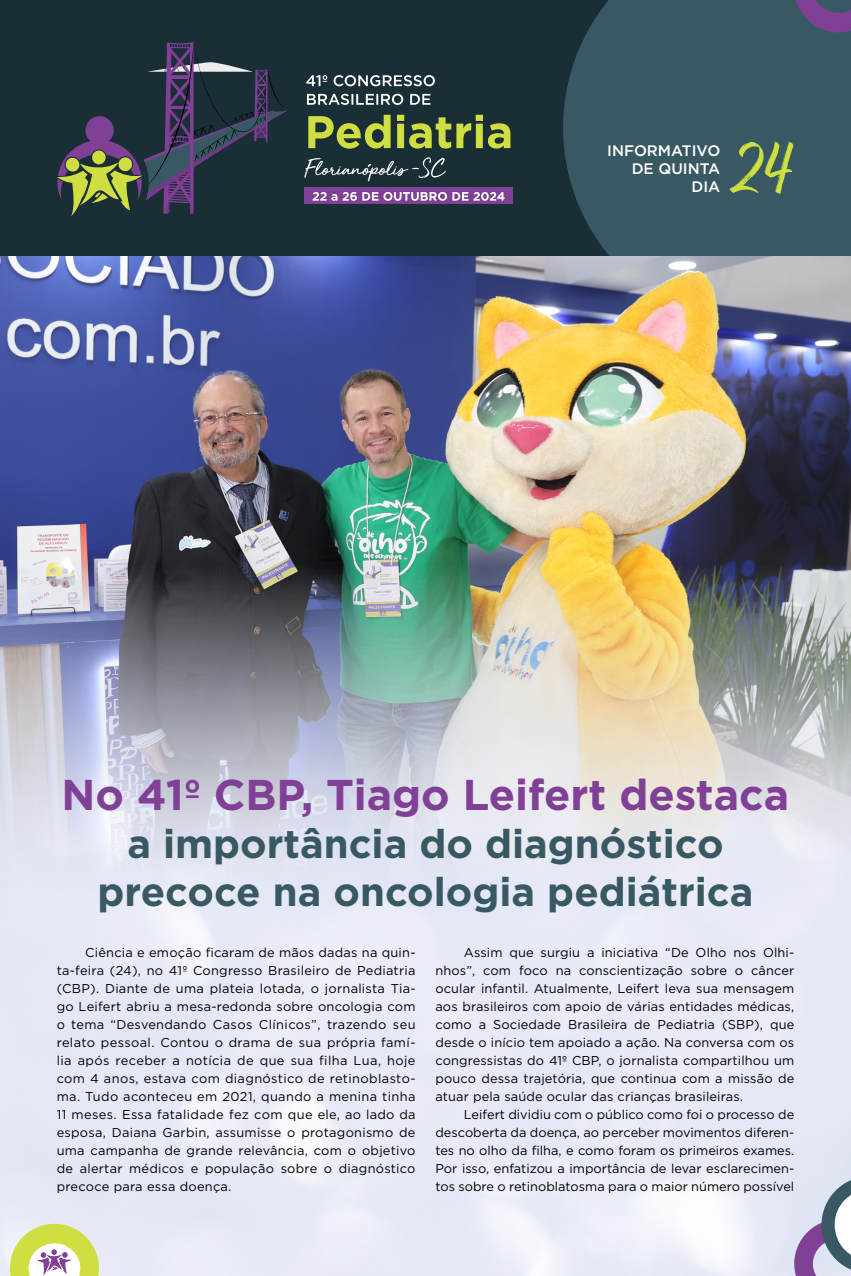
<style>
.page{position:relative;width:851px;height:1276px;background:#fff}
.page>*{position:absolute;margin:0;border:0;box-sizing:border-box;transform-origin:0 0}
.t1{font:73px "Amithen";color:#cfde40}
.t2{font:700 43px "Gotham";color:#804096}
.t3{font:700 40px/48px "Gotham";color:#385963;text-align:center}
.t4{font:500 15.2px/18.3px "Gotham";color:#fff;text-align:right}
.t5{font:12.8px/18px "Gotham";letter-spacing:.01em;color:#000;text-align:justify}
</style>
<div class="page">
<img style="left:0;top:255px;width:850px;height:644px">
<div style="left:0;top:0;width:850px;height:255px;background:#1a2e36"></div>
<div style="left:563px;top:0;width:287px;height:255px;background:#385963"></div>
<div style="left:304px;top:188px;width:209px;height:16px;background:#804096"></div>
<svg style="left:304px;top:157px;width:141px;height:24px"></svg>
<svg style="left:57px;top:42px;width:228px;height:174px"></svg>
<svg style="left:307px;top:94px;width:123px;height:11px"></svg>
<svg style="left:306px;top:75px;width:129px;height:11px"></svg>
<svg style="left:308px;top:115px;width:202px;height:34px"></svg>
<svg style="left:312px;top:192px;width:192px;height:9px"></svg>
<svg style="left:794px;top:1176px;width:56px;height:100px;background:#afadc6"></svg>
<svg style="left:794px;top:0;width:56px;height:32px;background:#614a80"></svg>
<svg style="left:10px;top:1223px;width:89px;height:53px"></svg>
<p class="t4" style="left:607px;top:141px;width:115px">INFORMATIVO<br>DE QUINTA<br>DIA</p>
<h1 class="t1" style="left:734px;top:124px;width:60px">24</h1>
<h2 class="t2" style="left:62px;top:766px;width:729px">No 41º CBP, Tiago Leifert destaca</h2>
<h3 class="t3" style="left:97px;top:819px;width:657px">a importância do diagnóstico precoce na oncologia pediátrica</h3>
<p class="t5" style="left:57px;top:943px;width:360px;text-indent:28px">Ciência e emoção ficaram de mãos dadas na quin&shy;ta-feira (24), no 41º Congresso Brasileiro de Pediatria (CBP). Diante de uma plateia lotada, o jornalista Tia&shy;go Leifert abriu a mesa-redonda sobre oncologia com o tema “Desvendando Casos Clínicos”, trazendo seu relato pessoal. Contou o drama de sua própria famí&shy;lia após receber a notícia de que sua filha Lua, hoje com 4 anos, estava com diagnóstico de retinoblasto&shy;ma. Tudo aconteceu em 2021, quando a menina tinha 11 meses. Essa fatalidade fez com que ele, ao lado da esposa, Daiana Garbin, assumisse o protagonismo de uma campanha de grande relevância, com o objetivo de alertar médicos e população sobre o diagnóstico precoce para essa doença.</p>
<p class="t5" style="left:435px;top:943px;width:360px;text-indent:28px">Assim que surgiu a iniciativa “De Olho nos Olhi&shy;nhos”, com foco na conscientização sobre o câncer ocular infantil. Atualmente, Leifert leva sua mensagem aos brasileiros com apoio de várias entidades médicas, como a Sociedade Brasileira de Pediatria (SBP), que desde o início tem apoiado a ação. Na conversa com os congressistas do 41º CBP, o jornalista compartilhou um pouco dessa trajetória, que continua com a missão de atuar pela saúde ocular das crianças brasileiras.</p>
<p class="t5" style="left:435px;top:1105px;width:360px;text-indent:28px">Leifert dividiu com o público como foi o processo de descoberta da doença, ao perceber movimentos diferen&shy;tes no olho da filha, e como foram os primeiros exames.<br>Por isso, enfatizou a importância de levar esclarecimen&shy;tos sobre o retinoblatosma para o maior número possível</p>
</div>
